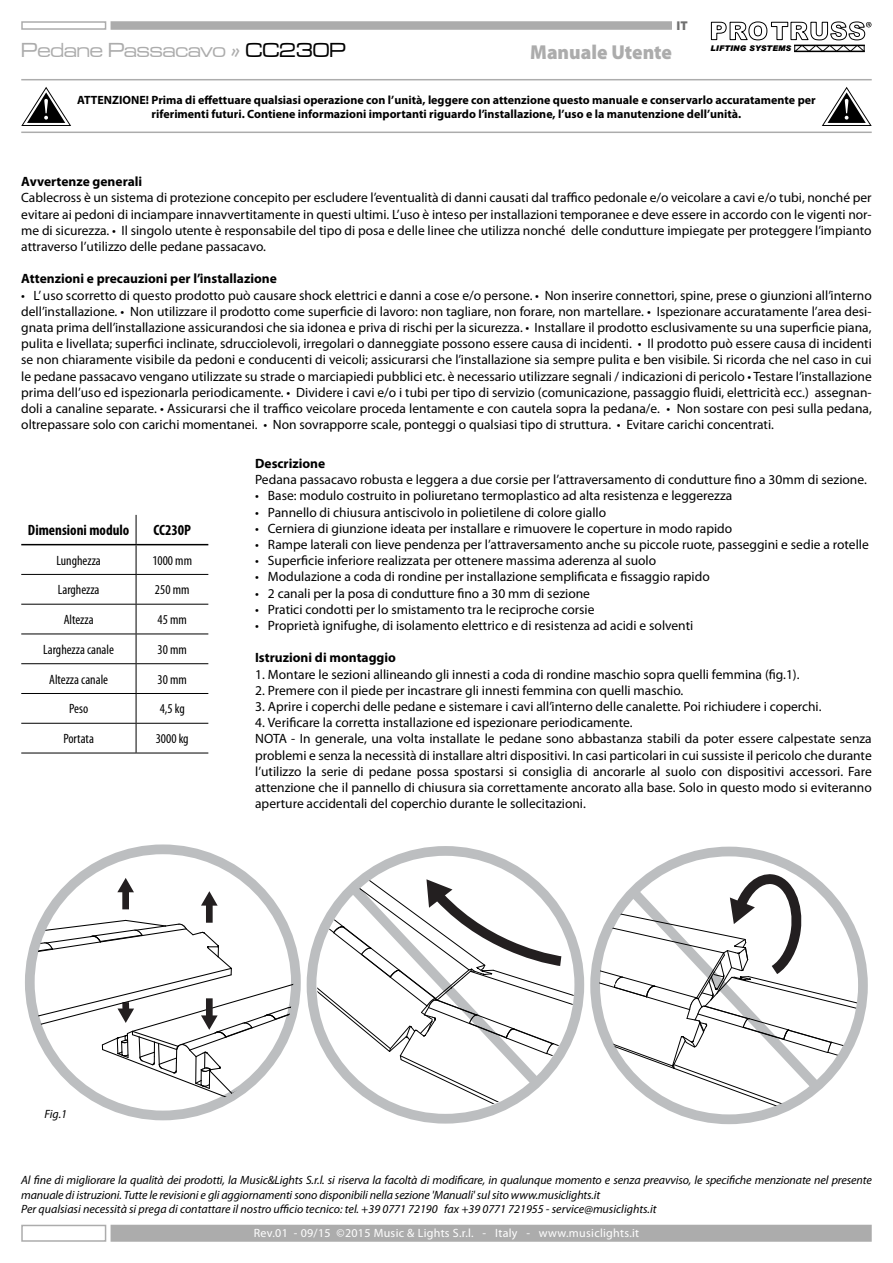
<style>
.page{position:relative;width:893px;height:1263px;background:#fff}
.page>*{position:absolute;margin:0;border:0;box-sizing:border-box;transform-origin:0 0}
.t1{font:21px "Microgramma D Medi Exte";color:#acacac;scale:.96 1}
.t2{font:900 20.25px "Myriad Pro";color:#acacac;scale:.96 1}
.t3{font:700 condensed 15px "Myriad Pro";color:#000}
.t4{font:13.5px/16.2px "Myriad Pro";color:#000;text-align:justify}
.t5{font:condensed 13.5px "Myriad Pro";color:#000}
.t6{font:700 13.5px "Myriad Pro";color:#000}
.t7{font:900 12.75px "Myriad Pro";color:#707070}
.t8{font:italic 12px/14.4px "Myriad Pro";letter-spacing:-.01em;color:#000}
.t9{font:700 12px/14.4px "Myriad Pro";color:#000;text-align:center}
.t10{font:12px "Myriad Pro";letter-spacing:.025em;color:#fff}
.s1{color:#000}
</style>
<div class="page">
<div style="left:111px;top:1225px;width:761px;height:17px;background:#acacac;border:2px solid #acacac"></div>
<hr style="left:21px;top:79px;width:851px;height:1px;background:#acacac">
<hr style="left:21px;top:132px;width:851px;height:1px;background:#acacac">
<svg style="left:21px;top:87px;width:50px;height:39px"></svg>
<svg style="left:822px;top:87px;width:50px;height:39px"></svg>
<div style="left:21px;top:21px;width:85px;height:9px;background:#fff;border:2px solid #acacac"></div>
<div style="left:21px;top:1225px;width:85px;height:17px;background:#fff;border:2px solid #acacac"></div>
<div style="left:111px;top:21px;width:561px;height:9px;background:#acacac;border:2px solid #acacac"></div>
<div style="left:25px;top:844px;width:276px;height:276px;border:10px solid #bcbec0;border-radius:50%"></div>
<svg style="left:34px;top:919px;width:260px;height:182px"></svg>
<div style="left:206px;top:905px;width:7px;height:18px;background:#231f20"></div>
<svg style="left:201px;top:891px;width:17px;height:15px"></svg>
<div style="left:122px;top:891px;width:7px;height:18px;background:#231f20"></div>
<svg style="left:117px;top:878px;width:17px;height:14px"></svg>
<div style="left:590px;top:847px;width:278px;height:277px;border:10px solid #bcbec0;border-radius:50%"></div>
<svg style="left:599px;top:873px;width:259px;height:242px"></svg>
<svg style="left:317px;top:855px;width:257px;height:258px"></svg>
<div style="left:307px;top:846px;width:277px;height:277px;border:10px solid #bcbec0;border-radius:50%"></div>
<hr style="left:136px;top:604px;width:1px;height:30px;background:#000">
<svg style="left:136px;top:635px;width:1px;height:118px"></svg>
<hr style="left:21px;top:544px;width:115px;height:1px;background:#000">
<hr style="left:21px;top:574px;width:115px;height:1px;background:#000">
<hr style="left:21px;top:604px;width:115px;height:1px;background:#000">
<hr style="left:21px;top:634px;width:115px;height:1px;background:#000">
<hr style="left:21px;top:663px;width:115px;height:1px;background:#000">
<hr style="left:21px;top:693px;width:115px;height:1px;background:#000">
<hr style="left:21px;top:723px;width:115px;height:1px;background:#000">
<hr style="left:21px;top:753px;width:115px;height:1px;background:#000">
<hr style="left:136px;top:544px;width:72px;height:1px;background:#000">
<hr style="left:136px;top:574px;width:72px;height:1px;background:#000">
<hr style="left:136px;top:604px;width:72px;height:1px;background:#000">
<hr style="left:136px;top:634px;width:72px;height:1px;background:#000">
<hr style="left:136px;top:663px;width:72px;height:1px;background:#000">
<hr style="left:136px;top:693px;width:72px;height:1px;background:#000">
<hr style="left:136px;top:723px;width:72px;height:1px;background:#000">
<hr style="left:136px;top:753px;width:72px;height:1px;background:#000">
<svg style="left:136px;top:515px;width:1px;height:89px"></svg>
<svg style="left:710px;top:21px;width:161px;height:31px"></svg>
<p class="t7" style="left:677px;top:18px;width:13px">IT</p>
<h1 class="t1" style="left:21px;top:37px;width:340px">Pedane Passacavo » <span class="s1">CC230P</span></h1>
<h2 class="t2" style="left:530px;top:41px;width:149px">Manuale Utente</h2>
<p class="t9" style="left:77px;top:93px;width:740px">ATTENZIONE! Prima di effettuare qualsiasi operazione con l’unità, leggere con attenzione questo manuale e conservarlo accuratamente per riferimenti futuri. Contiene informazioni importanti riguardo l’installazione, l’uso e la manutenzione dell’unità.</p>
<p class="t6" style="left:21px;top:174px;width:122px">Avvertenze generali</p>
<p class="t4" style="left:21px;top:189px;width:852px">Cablecross è un sistema di protezione concepito per escludere l’eventualità di danni causati dal traffico pedonale e/o veicolare a cavi e/o tubi, nonché per evitare ai pedoni di inciampare innavvertitamente in questi ultimi. L’uso è inteso per installazioni temporanee e deve essere in accordo con le vigenti nor&shy;me di sicurezza. • Il singolo utente è responsabile del tipo di posa e delle linee che utilizza nonché delle condutture impiegate per proteggere l’impianto attraverso l’utilizzo delle pedane passacavo.</p>
<p class="t6" style="left:21px;top:271px;width:257px">Attenzioni e precauzioni per l’installazione</p>
<p class="t4" style="left:21px;top:287px;width:852px">• L’ uso scorretto di questo prodotto può causare shock elettrici e danni a cose e/o persone. • Non inserire connettori, spine, prese o giunzioni all’interno dell’installazione. • Non utilizzare il prodotto come superficie di lavoro: non tagliare, non forare, non martellare. • Ispezionare accuratamente l’area desi&shy;gnata prima dell’installazione assicurandosi che sia idonea e priva di rischi per la sicurezza. • Installare il prodotto esclusivamente su una superficie piana, pulita e livellata; superfici inclinate, sdrucciolevoli, irregolari o danneggiate possono essere causa di incidenti. • Il prodotto può essere causa di incidenti se non chiaramente visibile da pedoni e conducenti di veicoli; assicurarsi che l’installazione sia sempre pulita e ben visibile. Si ricorda che nel caso in cui le pedane passacavo vengano utilizzate su strade o marciapiedi pubblici etc. è necessario utilizzare segnali / indicazioni di pericolo • Testare l’installazione prima dell’uso ed ispezionarla periodicamente. • Dividere i cavi e/o i tubi per tipo di servizio (comunicazione, passaggio fluidi, elettricità ecc.) assegnan&shy;doli a canaline separate. • Assicurarsi che il traffico veicolare proceda lentamente e con cautela sopra la pedana/e. • Non sostare con pesi sulla pedana, oltrepassare solo con carichi momentanei. • Non sovrapporre scale, ponteggi o qualsiasi tipo di struttura. • Evitare carichi concentrati.</p>
<p class="t3" style="left:28px;top:521px;width:103px">Dimensioni modulo</p>
<p class="t3" style="left:153px;top:521px;width:39px">CC230P</p>
<p class="t5" style="left:57px;top:552px;width:46px">Lunghezza</p>
<p class="t5" style="left:152px;top:552px;width:41px">1000 mm</p>
<p class="t5" style="left:58px;top:582px;width:43px">Larghezza</p>
<p class="t5" style="left:155px;top:582px;width:36px">250 mm</p>
<p class="t5" style="left:64px;top:611px;width:31px">Altezza</p>
<p class="t5" style="left:158px;top:611px;width:31px">45 mm</p>
<p class="t5" style="left:43px;top:641px;width:72px">Larghezza canale</p>
<p class="t5" style="left:158px;top:641px;width:31px">30 mm</p>
<p class="t5" style="left:49px;top:671px;width:60px">Altezza canale</p>
<p class="t5" style="left:158px;top:671px;width:31px">30 mm</p>
<p class="t5" style="left:69px;top:701px;width:21px">Peso</p>
<p class="t5" style="left:160px;top:701px;width:27px">4,5 kg</p>
<p class="t5" style="left:63px;top:731px;width:32px">Portata</p>
<p class="t5" style="left:156px;top:731px;width:34px">3000 kg</p>
<p class="t6" style="left:255px;top:456px;width:72px">Descrizione</p>
<p class="t4" style="left:255px;top:471px;width:613px">Pedana passacavo robusta e leggera a due corsie per l’attraversamento di condutture fino a 30mm di sezione.</p>
<p class="t4" style="left:255px;top:487px;width:479px">• Base: modulo costruito in poliuretano termoplastico ad alta resistenza e leggerezza</p>
<p class="t4" style="left:255px;top:504px;width:352px">• Pannello di chiusura antiscivolo in polietilene di colore giallo</p>
<p class="t4" style="left:255px;top:520px;width:479px">• Cerniera di giunzione ideata per installare e rimuovere le coperture in modo rapido</p>
<p class="t4" style="left:255px;top:536px;width:615px">• Rampe laterali con lieve pendenza per l’attraversamento anche su piccole ruote, passeggini e sedie a rotelle</p>
<p class="t4" style="left:255px;top:552px;width:402px">• Superficie inferiore realizzata per ottenere massima aderenza al suolo</p>
<p class="t4" style="left:255px;top:568px;width:456px">• Modulazione a coda di rondine per installazione semplificata e fissaggio rapido</p>
<p class="t4" style="left:255px;top:585px;width:336px">• 2 canali per la posa di condutture fino a 30 mm di sezione</p>
<p class="t4" style="left:255px;top:601px;width:341px">• Pratici condotti per lo smistamento tra le reciproche corsie</p>
<p class="t4" style="left:255px;top:617px;width:440px">• Proprietà ignifughe, di isolamento elettrico e di resistenza ad acidi e solventi</p>
<p class="t6" style="left:255px;top:650px;width:142px">Istruzioni di montaggio</p>
<p class="t4" style="left:255px;top:666px;width:546px">1. Montare le sezioni allineando gli innesti a coda di rondine maschio sopra quelli femmina (fig.1).</p>
<p class="t4" style="left:255px;top:682px;width:430px">2. Premere con il piede per incastrare gli innesti femmina con quelli maschio.</p>
<p class="t4" style="left:255px;top:698px;width:568px">3. Aprire i coperchi delle pedane e sistemare i cavi all’interno delle canalette. Poi richiudere i coperchi.</p>
<p class="t4" style="left:255px;top:714px;width:618px;text-align:left">4. Verificare la corretta installazione ed ispezionare periodicamente.<br>NOTA - In generale, una volta installate le pedane sono abbastanza stabili da poter essere calpestate senza problemi e senza la necessità di installare altri dispositivi. In casi particolari in cui sussiste il pericolo che durante l’utilizzo la serie di pedane possa spostarsi si consiglia di ancorarle al suolo con dispositivi accessori. Fare attenzione che il pannello di chiusura sia correttamente ancorato alla base. Solo in questo modo si eviteranno aperture accidentali del coperchio durante le sollecitazioni.</p>
<p class="t8" style="left:44px;top:1107px;width:24px">Fig.1</p>
<p class="t8" style="left:21px;top:1173px;width:852px">Al fine di migliorare la qualità dei prodotti, la Music&amp;Lights S.r.l. si riserva la facoltà di modificare, in qualunque momento e senza preavviso, le specifiche menzionate nel presente manuale di istruzioni. Tutte le revisioni e gli aggiornamenti sono disponibili nella sezione 'Manuali' sul sito www.musiclights.it<br>Per qualsiasi necessità si prega di contattare il nostro ufficio tecnico: tel. +39 0771 72190 fax +39 0771 721955 - service@musiclights.it</p>
<p class="t10" style="left:254px;top:1225px;width:387px">Rev.01 - 09/15 ©2015 Music &amp; Lights S.r.l. - Italy - www.musiclights.it</p>
</div>
